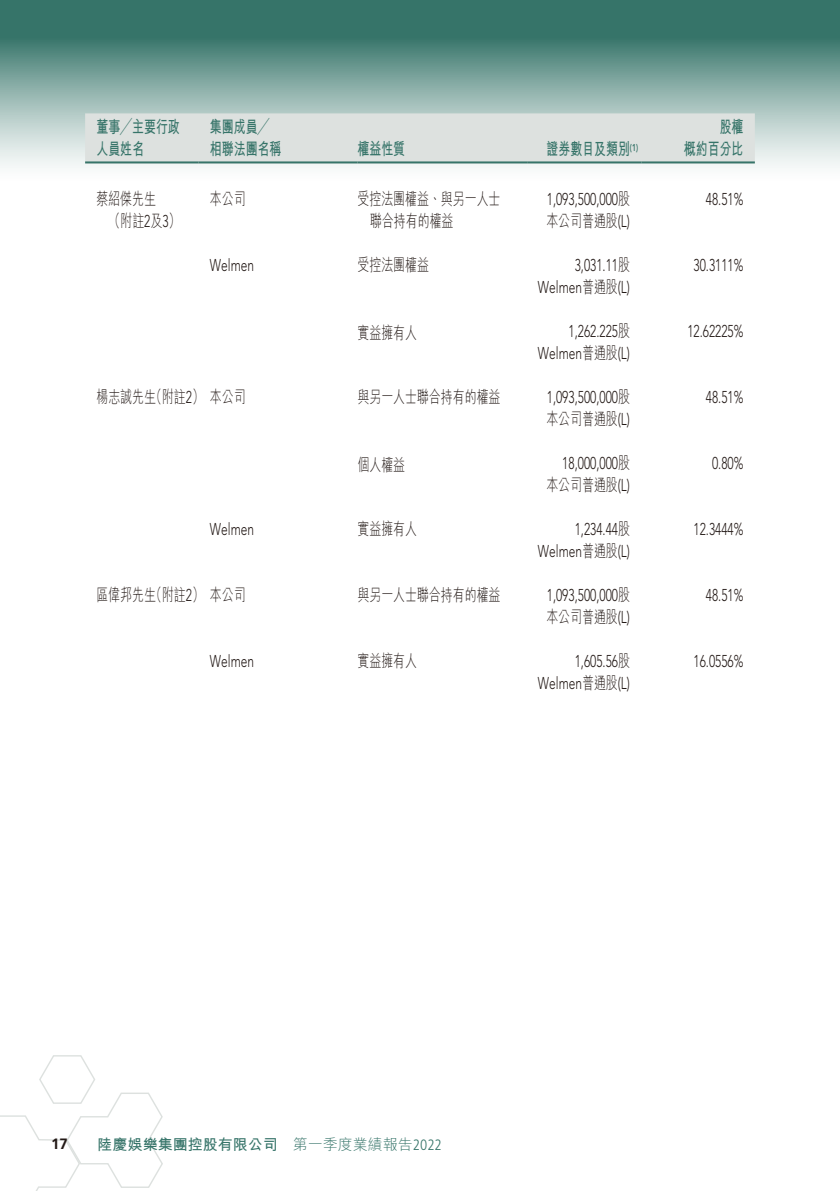
<style>
.page{position:relative;width:840px;height:1191px;background:#fff}
.page>*{position:absolute;margin:0;border:0;box-sizing:border-box;transform-origin:0 0}
.t1{font:300 17px "Avenir LT Std";color:#231916;scale:.7 1}
.t2{font:300 17px/22px "M Hei HK";color:#231916;scale:.7 1}
.t3{font:700 17px/22px "M Hei HK";color:#367469;scale:.7 1}
.t4{font:300 15px "M Hei HK";color:#367469}
.t5{font:700 15px "M Hei HK";color:#367469}
.t6{font:700 15px "Frutiger LT Std";color:#231916}
.t7{font:800 10px "Avenir LT Std";color:#367469;scale:.7 1}
.s1{font-family:"Avenir LT Std"}
.s2{font-family:"M Hei HK"}
.s3{font-family:"Frutiger LT Std";font-stretch:condensed}
</style>
<div class="page">
<svg style="left:0;top:0;width:839px;height:168px;background:#6f9b93"></svg>
<svg style="left:0;top:1055px;width:163px;height:136px"></svg>
<div style="left:85px;top:113px;width:669px;height:48px;background:#dde1df"></div>
<hr style="left:85px;top:161px;width:113px;height:2px;background:#367469">
<hr style="left:198px;top:161px;width:159px;height:2px;background:#367469">
<hr style="left:357px;top:161px;width:170px;height:2px;background:#367469">
<hr style="left:527px;top:161px;width:114px;height:2px;background:#367469">
<hr style="left:641px;top:161px;width:113px;height:2px;background:#367469">
<p class="t3" style="left:96px;top:115px;width:120px">董事╱主要行政人員姓名</p>
<p class="t3" style="left:210px;top:115px;width:87px">集團成員╱</p>
<p class="t3" style="left:210px;top:137px;width:103px">相聯法團名稱</p>
<p class="t3" style="left:357px;top:137px;width:70px">權益性質</p>
<p class="t3" style="left:546px;top:137px;width:120px">證券數目及類別</p>
<p class="t7" style="left:629px;top:141px;width:13px">(1)</p>
<p class="t3" style="left:683px;top:115px;width:86px;text-align:right">股權<br>概約百分比</p>
<p class="t2" style="left:108px;top:188px;width:104px;text-indent:-12px">蔡紹傑先生<br>（附註及<span class="s1">2</span> (<span class="s1">3</span></p>
<p class="t2" style="left:357px;top:188px;width:205px">受控法團權益、與另一人士</p>
<p class="t2" style="left:210px;top:188px;width:52px">本公司</p>
<p class="t2" style="left:370px;top:210px;width:120px">聯合持有的權益</p>
<p class="t1" style="left:546px;top:189px;width:120px">1,093,500,000<span class="s2">股</span></p>
<p class="t2" style="left:546px;top:210px;width:121px">本公司普通股 <span class="s1">(L(</span></p>
<p class="t1" style="left:705px;top:189px;width:55px">48.51%</p>
<p class="t1" style="left:210px;top:255px;width:64px">Welmen</p>
<p class="t2" style="left:357px;top:254px;width:103px">受控法團權益</p>
<p class="t1" style="left:574px;top:255px;width:80px">3,031.11<span class="s2">股</span></p>
<p class="t1" style="left:693px;top:255px;width:73px">30.3111%</p>
<p class="t1" style="left:537px;top:277px;width:133px">Welmen<span class="s2">普通股</span> (L(</p>
<p class="t2" style="left:357px;top:322px;width:86px">實益擁有人</p>
<p class="t1" style="left:568px;top:321px;width:89px">1,262.225<span class="s2">股</span></p>
<p class="t1" style="left:687px;top:321px;width:82px">12.62225%</p>
<p class="t1" style="left:537px;top:343px;width:133px">Welmen<span class="s2">普通股</span> (L(</p>
<p class="t2" style="left:150px;top:386px;width:138px">（附註）<span class="s1">2</span> 本公司</p>
<p class="t2" style="left:96px;top:386px;width:86px">楊志誠先生</p>
<p class="t2" style="left:357px;top:386px;width:206px">與另一人士聯合持有的權益</p>
<p class="t1" style="left:546px;top:387px;width:120px">1,093,500,000<span class="s2">股</span></p>
<p class="t1" style="left:705px;top:387px;width:55px">48.51%</p>
<p class="t2" style="left:546px;top:408px;width:121px">本公司普通股 <span class="s1">(L(</span></p>
<p class="t2" style="left:357px;top:454px;width:69px">個人權益</p>
<p class="t1" style="left:562px;top:453px;width:98px">18,000,000<span class="s2">股</span></p>
<p class="t1" style="left:711px;top:453px;width:46px">0.80%</p>
<p class="t2" style="left:546px;top:474px;width:121px">本公司普通股 <span class="s1">(L(</span></p>
<p class="t1" style="left:210px;top:519px;width:64px">Welmen</p>
<p class="t2" style="left:357px;top:518px;width:86px">實益擁有人</p>
<p class="t1" style="left:574px;top:519px;width:80px">1,234.44<span class="s2">股</span></p>
<p class="t1" style="left:693px;top:519px;width:73px">12.3444%</p>
<p class="t1" style="left:537px;top:541px;width:133px">Welmen<span class="s2">普通股</span> (L(</p>
<p class="t2" style="left:150px;top:584px;width:138px">（附註）<span class="s1">2</span> 本公司</p>
<p class="t2" style="left:96px;top:584px;width:86px">區偉邦先生</p>
<p class="t2" style="left:357px;top:584px;width:206px">與另一人士聯合持有的權益</p>
<p class="t1" style="left:546px;top:585px;width:120px">1,093,500,000<span class="s2">股</span></p>
<p class="t1" style="left:705px;top:585px;width:55px">48.51%</p>
<p class="t2" style="left:546px;top:606px;width:121px">本公司普通股 <span class="s1">(L(</span></p>
<p class="t1" style="left:210px;top:651px;width:64px">Welmen</p>
<p class="t2" style="left:357px;top:650px;width:86px">實益擁有人</p>
<p class="t1" style="left:574px;top:651px;width:80px">1,605.56<span class="s2">股</span></p>
<p class="t1" style="left:693px;top:651px;width:73px">16.0556%</p>
<p class="t1" style="left:537px;top:673px;width:133px">Welmen<span class="s2">普通股</span> (L(</p>
<p class="t6" style="left:51px;top:1134px;width:18px">17</p>
<p class="t5" style="left:98px;top:1133px;width:182px">陸慶娛樂集團控股有限公司</p>
<p class="t4" style="left:293px;top:1136px;width:150px">第一季度業績報告<span class="s3">2022</span></p>
</div>
